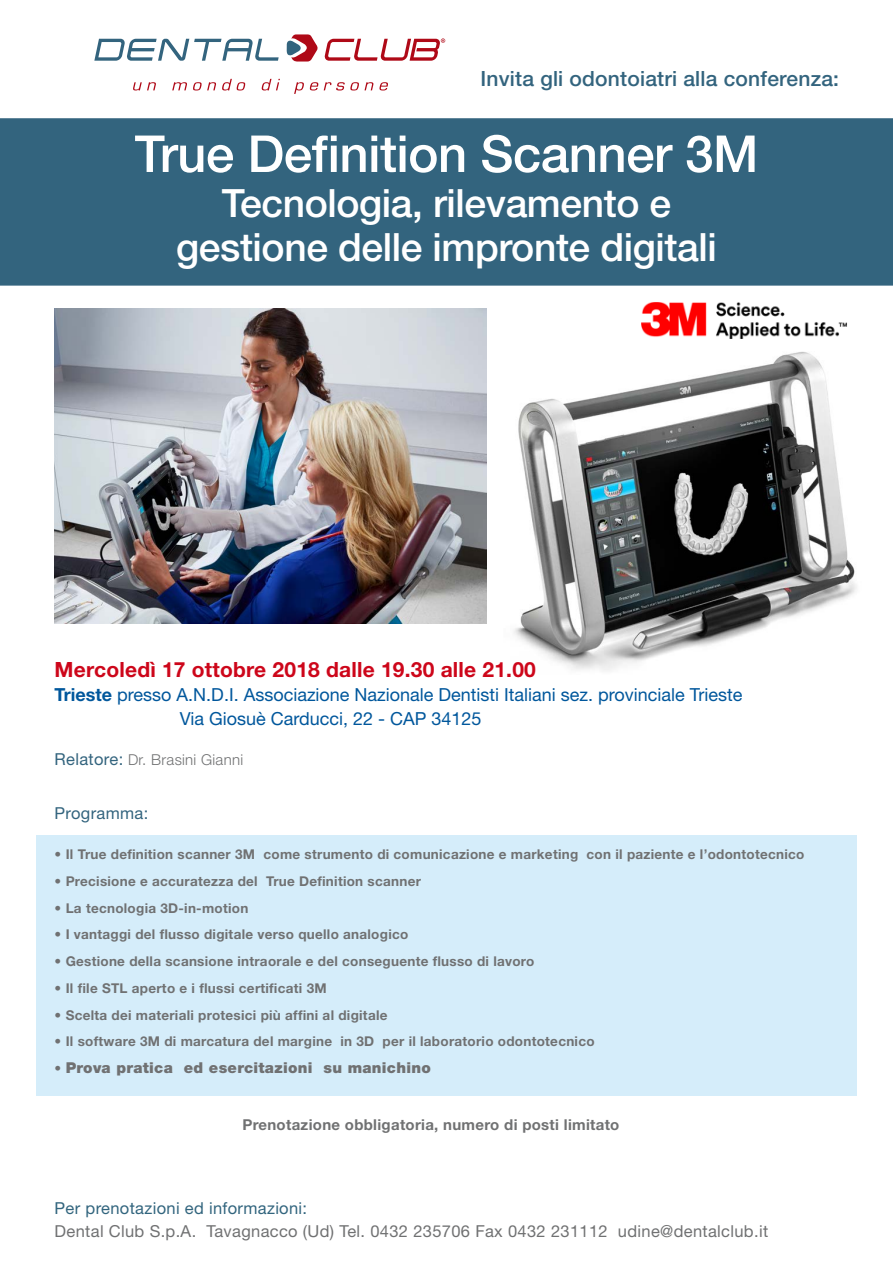
<style>
.page{position:relative;width:893px;height:1263px;background:#fff}
.page>*{position:absolute;margin:0;border:0;box-sizing:border-box;transform-origin:0 0}
.t1{font:500 51px "Helvetica Neue";letter-spacing:-.01em;color:#fff}
.t2{font:500 39px/44.7px "Helvetica Neue";letter-spacing:-.01em;color:#fff;text-align:center}
.t3{font:700 21px "Helvetica Neue";letter-spacing:.01em;color:#cd061a}
.t4{font:500 21px "Helvetica Neue";letter-spacing:.01em;color:#33647e}
.t5{font:18px/24px "Helvetica Neue";color:#00579c}
.t6{font:16.5px "Helvetica Neue";letter-spacing:.02em;color:#707172}
.t7{font:16.5px "Helvetica Neue";letter-spacing:.02em;color:#32657e}
.t8{font:16.5px "Helvetica Neue";letter-spacing:.02em;color:#33647e}
.t9{font:700 15px "Helvetica Neue";letter-spacing:.02em;color:#707172}
.t10{font:900 15px "Helvetica Neue";letter-spacing:.02em;color:#707172}
.t11{font:300 15px "Helvetica Neue";letter-spacing:.02em;color:#707172}
.t12{font:700 13.5px "Helvetica Neue";letter-spacing:.02em;color:#707172}
.s1{font-weight:700}
.s2{font-weight:400;font-size:16.5px;color:#33647e}
.s3{font-weight:700;font-size:13.5px}
</style>
<div class="page">
<img style="left:514px;top:352px;width:343px;height:319px">
<img style="left:642px;top:302px;width:205px;height:37px">
<div style="left:0;top:118px;width:893px;height:168px;background:#33647e"></div>
<div style="left:36px;top:835px;width:821px;height:261px;background:#d5edfa"></div>
<svg style="left:287px;top:34px;width:31px;height:28px"></svg>
<svg style="left:133px;top:82px;width:23px;height:8px"></svg>
<svg style="left:172px;top:82px;width:15px;height:8px"></svg>
<svg style="left:193px;top:82px;width:23px;height:8px"></svg>
<svg style="left:222px;top:79px;width:24px;height:11px"></svg>
<svg style="left:261px;top:79px;width:19px;height:11px"></svg>
<svg style="left:294px;top:82px;width:94px;height:12px"></svg>
<svg style="left:94px;top:39px;width:185px;height:22px"></svg>
<svg style="left:324px;top:38px;width:121px;height:23px"></svg>
<img style="left:55px;top:309px;width:432px;height:314px">
<h3 class="t4" style="left:480px;top:66px;width:360px">Invita gli odontoiatri alla conferenza:</h3>
<h1 class="t1" style="left:135px;top:123px;width:625px">True Definition Scanner 3M</h1>
<h2 class="t2" style="left:176px;top:180px;width:542px">Tecnologia, rilevamento e gestione delle impronte digitali</h2>
<h3 class="t3" style="left:55px;top:656px;width:483px">Mercoledì 17 ottobre 2018 dalle 19.30 alle 21.00</h3>
<h3 class="t5" style="left:180px;top:682px;width:564px;text-indent:-125px"><span class="s1">Trieste</span> presso A.N.D.I. Associazione Nazionale Dentisti Italiani sez. provinciale Trieste<br>Via Giosuè Carducci, 22 - CAP 34125</h3>
<p class="t11" style="left:55px;top:751px;width:190px"><span class="s2">Relatore:</span> Dr. Brasini Gianni</p>
<p class="t8" style="left:55px;top:803px;width:95px">Programma:</p>
<p class="t12" style="left:55px;top:846px;width:751px">• Il True definition scanner 3M come strumento di comunicazione e marketing con il paziente e l’odontotecnico</p>
<p class="t12" style="left:55px;top:873px;width:368px">• Precisione e accuratezza del True Definition scanner</p>
<p class="t12" style="left:55px;top:899px;width:195px">• La tecnologia 3D-in-motion</p>
<p class="t12" style="left:55px;top:926px;width:355px">• I vantaggi del flusso digitale verso quello analogico</p>
<p class="t12" style="left:55px;top:953px;width:481px">• Gestione della scansione intraorale e del conseguente flusso di lavoro</p>
<p class="t12" style="left:55px;top:980px;width:274px">• Il file STL aperto e i flussi certificati 3M</p>
<p class="t12" style="left:55px;top:1006px;width:334px">• Scelta dei materiali protesici più affini al digitale</p>
<p class="t12" style="left:55px;top:1033px;width:541px">• Il software 3M di marcatura del margine in 3D per il laboratorio odontotecnico</p>
<p class="t10" style="left:55px;top:1059px;width:378px"><span class="s3">•</span> Prova pratica ed esercitazioni su manichino</p>
<p class="t9" style="left:242px;top:1115px;width:379px">Prenotazione obbligatoria, numero di posti limitato</p>
<p class="t7" style="left:55px;top:1198px;width:254px">Per prenotazioni ed informazioni:</p>
<p class="t6" style="left:55px;top:1221px;width:715px">Dental Club S.p.A. Tavagnacco (Ud) Tel. 0432 235706 Fax 0432 231112 udine@dentalclub.it</p>
</div>
